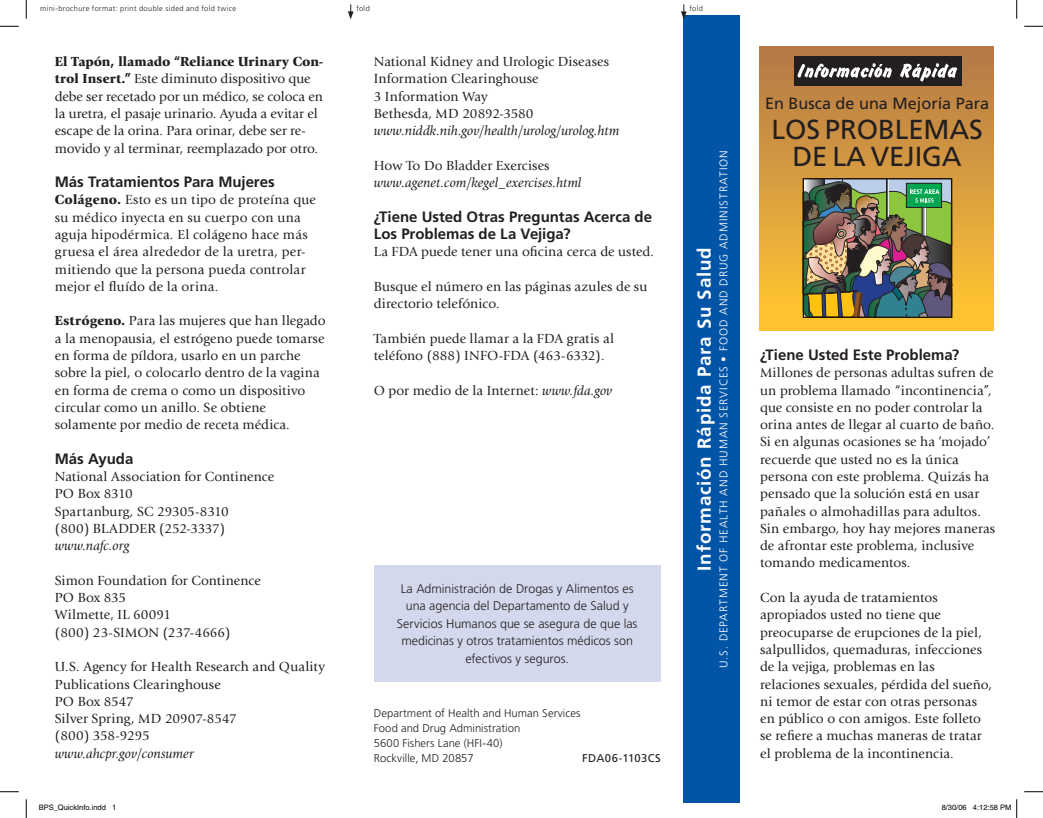
<style>
.page{position:relative;width:1043px;height:818px;background:#fff}
.page>*{position:absolute;margin:0;border:0;box-sizing:border-box;transform-origin:0 0}
.t1{font:27.5px/27.5px "Frutiger";letter-spacing:-.005em;color:#231f20;text-align:center}
.t2{font:700 18.75px "Frutiger";letter-spacing:.045em;color:#fff}
.t3{font:16.25px "Frutiger";color:#231f20}
.t4{font:700 15px/17.2px "Frutiger";letter-spacing:-.005em;color:#231f20}
.t5{font:13.75px/17.2px "Giovanni";letter-spacing:.005em;color:#231f20}
.t6{font:italic 13.75px "Giovanni";color:#231f20}
.t7{font:300 12.5px/17.5px "Frutiger";color:#231f20;text-align:center}
.t8{font:300 11.25px/15px "Frutiger";letter-spacing:.005em;color:#231f20}
.t9{font:300 11.25px "Frutiger";letter-spacing:.085em;color:#fff}
.t10{font:11.25px "Frutiger";letter-spacing:.03em;color:#231f20}
.t11{font:300 7.5px "Frutiger";letter-spacing:.045em;color:#231f20}
.t12{font:7.5px "Helvetica";color:#000}
.s1{font-weight:900}
.s2{font-style:italic}
</style>
<div class="page">
<div style="left:759px;top:47px;width:234px;height:284px;background:linear-gradient(to bottom,#b17749,#ffc832)"></div>
<img style="left:797px;top:178px;width:157px;height:140px">
<div style="left:794px;top:57px;width:167px;height:29px;background:#231f20"></div>
<svg style="left:797px;top:63px;width:94px;height:15px"></svg>
<svg style="left:900px;top:63px;width:57px;height:19px"></svg>
<div style="left:374px;top:564px;width:286px;height:117px;background:#d4d8ec"></div>
<div style="left:683px;top:15px;width:57px;height:787px;background:#0154a6"></div>
<svg style="left:348px;top:4px;width:5px;height:15px"></svg>
<svg style="left:681px;top:4px;width:5px;height:15px"></svg>
<svg style="left:0;top:25px;width:19px;height:2px"></svg>
<svg style="left:1024px;top:25px;width:18px;height:2px"></svg>
<svg style="left:0;top:791px;width:19px;height:1px"></svg>
<svg style="left:1024px;top:791px;width:18px;height:1px"></svg>
<svg style="left:25px;top:0;width:2px;height:19px"></svg>
<svg style="left:25px;top:799px;width:2px;height:19px"></svg>
<svg style="left:1016px;top:0;width:1px;height:19px"></svg>
<svg style="left:1016px;top:799px;width:1px;height:19px"></svg>
<p class="t11" style="left:40px;top:4px;width:197px">mini-brochure format: print double sided and fold twice</p>
<p class="t11" style="left:356px;top:4px;width:15px">fold</p>
<p class="t11" style="left:689px;top:4px;width:15px">fold</p>
<p class="t5" style="left:55px;top:53px;width:270px"><span class="s1">El Tapón, llamado “Reliance Urinary Con&shy;trol Insert.”</span> Este diminuto dispositivo que debe ser recetado por un médico, se coloca en la uretra, el pasaje urinario. Ayuda a evitar el escape de la orina. Para orinar, debe ser re&shy;movido y al terminar, reemplazado por otro.</p>
<p class="t4" style="left:55px;top:173px;width:221px">Más Tratamientos Para Mujeres</p>
<p class="t5" style="left:55px;top:191px;width:262px"><span class="s1">Colágeno.</span> Esto es un tipo de proteína que su médico inyecta en su cuerpo con una aguja hipodérmica. El colágeno hace más gruesa el área alrededor de la uretra, per&shy;mitiendo que la persona pueda controlar mejor el fluído de la orina.</p>
<p class="t5" style="left:55px;top:312px;width:272px"><span class="s1">Estrógeno.</span> Para las mujeres que han llegado a la menopausia, el estrógeno puede tomarse en forma de píldora, usarlo en un parche sobre la piel, o colocarlo dentro de la vagina en forma de crema o como un dispositivo circular como un anillo. Se obtiene solamente por medio de receta médica.</p>
<p class="t4" style="left:55px;top:449px;width:80px">Más Ayuda</p>
<p class="t5" style="left:55px;top:468px;width:221px">National Association for Continence<br>PO Box 8310<br>Spartanburg, SC 29305-8310<br>(800) BLADDER (252-3337)</p>
<p class="t6" style="left:55px;top:538px;width:76px">www.nafc.org</p>
<p class="t5" style="left:55px;top:571px;width:207px">Simon Foundation for Continence<br>PO Box 835<br>Wilmette, IL 60091<br>(800) 23-SIMON (237-4666)</p>
<p class="t5" style="left:55px;top:658px;width:272px">U.S. Agency for Health Research and Quality<br>Publications Clearinghouse<br>PO Box 8547<br>Silver Spring, MD 20907-8547<br>(800) 358-9295</p>
<p class="t6" style="left:55px;top:745px;width:141px">www.ahcpr.gov/consumer</p>
<p class="t5" style="left:374px;top:53px;width:237px">National Kidney and Urologic Diseases<br>Information Clearinghouse<br>3 Information Way<br>Bethesda, MD 20892-3580</p>
<p class="t6" style="left:374px;top:123px;width:247px">www.niddk.nih.gov/health/urolog/urolog.htm</p>
<p class="t5" style="left:374px;top:157px;width:177px">How To Do Bladder Exercises</p>
<p class="t6" style="left:374px;top:175px;width:209px">www.agenet.com/kegel_exercises.html</p>
<p class="t4" style="left:374px;top:208px;width:280px">¿Tiene Usted Otras Preguntas Acerca de<br>Los Problemas de La Vejiga?</p>
<p class="t5" style="left:374px;top:243px;width:282px">La FDA puede tener una oficina cerca de usted.</p>
<p class="t5" style="left:374px;top:278px;width:275px">Busque el número en las páginas azules de su directorio telefónico.</p>
<p class="t5" style="left:374px;top:330px;width:242px">También puede llamar a la FDA gratis al teléfono (888) INFO-FDA (463-6332).</p>
<p class="t5" style="left:374px;top:381px;width:240px">O por medio de la Internet: <span class="s2">www.fda.gov</span></p>
<p class="t7" style="left:397px;top:579px;width:242px">La Administración de Drogas y Alimentos es una agencia del Departamento de Salud y Servicios Humanos que se asegura de que las medicinas y otros tratamientos médicos son efectivos y seguros.</p>
<p class="t8" style="left:374px;top:705px;width:208px">Department of Health and Human Services<br>Food and Drug Administration<br>5600 Fishers Lane (HFI-40)<br>Rockville, MD 20857</p>
<p class="t10" style="left:582px;top:751px;width:80px">FDA06-1103CS</p>
<p class="t9" style="left:717px;top:667px;width:519px;rotate:-90deg">U.S. Departm ent of Health and Human Services • Food and Drug Admi nistration</p>
<h2 class="t2" style="left:693px;top:570px;width:325px;rotate:-90deg">Información Rápida Para Su Salud</h2>
<p class="t3" style="left:765px;top:94px;width:225px">En Busca de una Mejoría Para</p>
<h1 class="t1" style="left:771px;top:115px;width:213px">LOS PROBLEMAS<br>DE LA VEJIGA</h1>
<p class="t4" style="left:760px;top:346px;width:201px">¿Tiene Usted Este Problema?</p>
<p class="t5" style="left:760px;top:364px;width:237px">Millones de personas adultas sufren de un problema llamado “incontinencia”, que consiste en no poder controlar la orina antes de llegar al cuarto de baño.<br>Si en algunas ocasiones se ha ‘mojado’ recuerde que usted no es la única persona con este problema. Quizás ha pensado que la solución está en usar pañales o almohadillas para adultos.<br>Sin embargo, hoy hay mejores maneras de afrontar este problema, inclusive tomando medicamentos.</p>
<p class="t5" style="left:760px;top:589px;width:233px">Con la ayuda de tratamientos apropiados usted no tiene que preocuparse de erupciones de la piel, salpullidos, quemaduras, infecciones de la vejiga, problemas en las relaciones sexuales, pérdida del sueño, ni temor de estar con otras personas en público o con amigos. Este folleto se refiere a muchas maneras de tratar el problema de la incontinencia.</p>
<p class="t12" style="left:39px;top:803px;width:79px">BPS_QuickInfo.indd 1</p>
<p class="t12" style="left:941px;top:803px;width:71px">8/30/06 4:12:58 PM</p>
</div>
